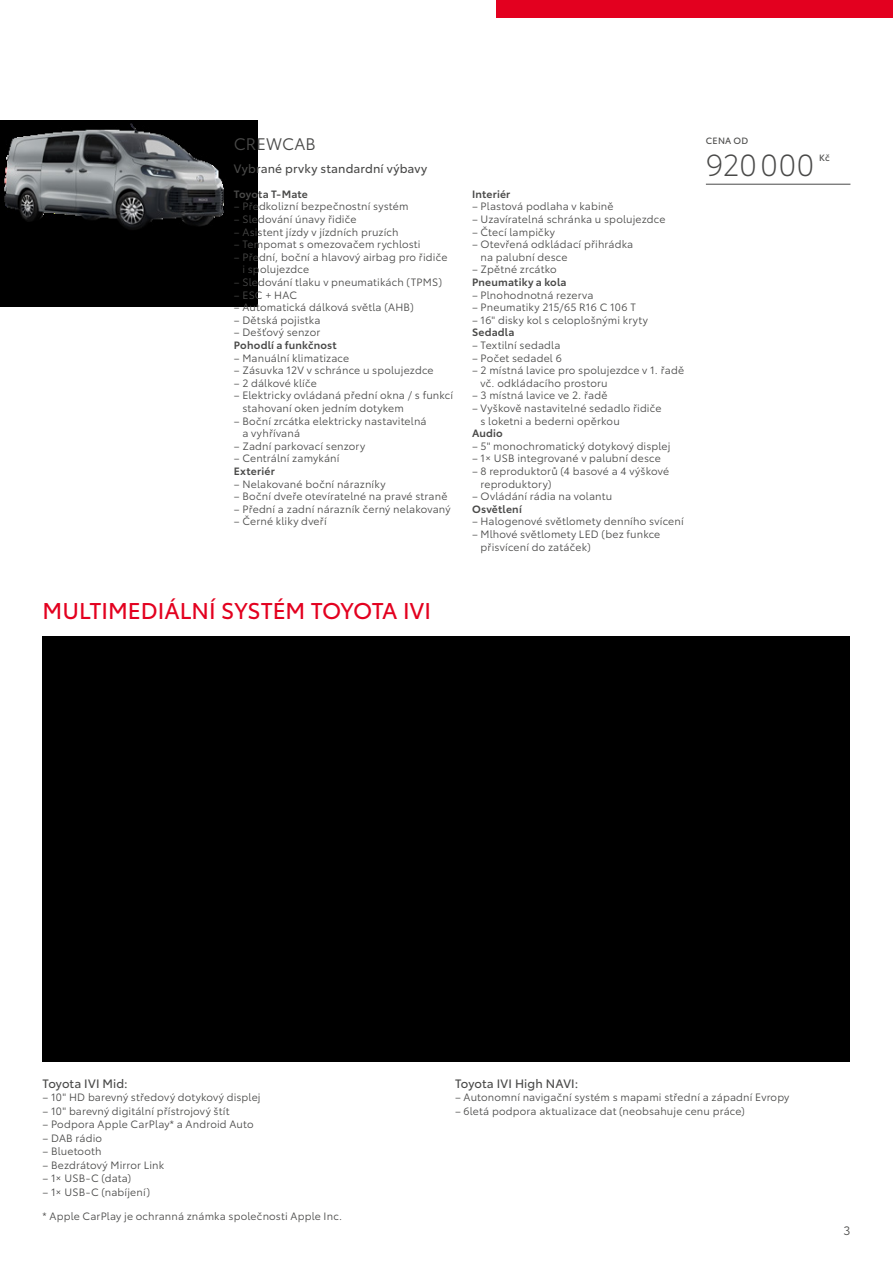
<style>
.page{position:relative;width:893px;height:1263px;background:#fff}
.page>*{position:absolute;margin:0;border:0;box-sizing:border-box;transform-origin:0 0}
.t1{font:300 30px "Toyota Type";letter-spacing:.03em;color:#494948}
.t2{font:22.5px "Toyota Type";color:#e3001f}
.t3{font:16.5px "Toyota Type";letter-spacing:.005em;color:#494948}
.t4{font:12px "Toyota Type";letter-spacing:.01em;color:#494948}
.t5{font:12px "Toyota Type";color:#494948}
.t6{font:10.5px/12.6px "Toyota Type";letter-spacing:.015em;color:#494948}
.t7{font:600 10.5px "Toyota Type";letter-spacing:.02em;color:#494948}
.t8{font:9px "Toyota Type";letter-spacing:.03em;color:#494948}
</style>
<div class="page">
<img style="left:0;top:120px;width:257px;height:186px">
<hr style="left:706px;top:184px;width:144px;height:1px;background:#494948">
<div style="left:43px;top:636px;width:807px;height:425px;background:#000"></div>
<div style="left:497px;top:0;width:396px;height:17px;background:#e3001f"></div>
<h3 class="t3" style="left:234px;top:132px;width:83px">CREWCAB</h3>
<p class="t4" style="left:234px;top:159px;width:195px">Vybrané prvky standardní výbavy</p>
<p class="t7" style="left:234px;top:186px;width:76px">Toyota T-Mate</p>
<p class="t6" style="left:234px;top:199px;width:176px">– Předkolizní bezpečnostní systém</p>
<p class="t6" style="left:234px;top:212px;width:124px">– Sledování únavy řidiče</p>
<p class="t6" style="left:234px;top:225px;width:166px">– Asistent jízdy v jízdních pruzích</p>
<p class="t6" style="left:234px;top:237px;width:188px">– Tempomat s omezovačem rychlosti</p>
<p class="t6" style="left:242px;top:250px;width:207px;text-indent:-9px">– Přední, boční a hlavový airbag pro řidiče i spolujezdce</p>
<p class="t6" style="left:234px;top:275px;width:210px">– Sledování tlaku v pneumatikách (TPMS)</p>
<p class="t6" style="left:234px;top:288px;width:65px">– ESC + HAC</p>
<p class="t6" style="left:234px;top:300px;width:181px">– Automatická dálková světla (AHB)</p>
<p class="t6" style="left:234px;top:313px;width:88px">– Dětská pojistka</p>
<p class="t6" style="left:234px;top:325px;width:88px">– Dešťový senzor</p>
<p class="t7" style="left:234px;top:337px;width:104px">Pohodlí a funkčnost</p>
<p class="t6" style="left:234px;top:351px;width:117px">– Manuální klimatizace</p>
<p class="t6" style="left:234px;top:363px;width:201px">– Zásuvka 12V v schránce u spolujezdce</p>
<p class="t6" style="left:234px;top:376px;width:85px">– 2 dálkové klíče</p>
<p class="t6" style="left:242px;top:388px;width:212px;text-indent:-9px">– Elektricky ovládaná přední okna / s funkcí stahovaní oken jedním dotykem</p>
<p class="t6" style="left:242px;top:414px;width:186px;text-indent:-9px">– Boční zrcátka elektricky nastavitelná a vyhřívaná</p>
<p class="t6" style="left:234px;top:439px;width:133px">– Zadní parkovací senzory</p>
<p class="t6" style="left:234px;top:451px;width:107px">– Centrální zamykání</p>
<p class="t7" style="left:234px;top:463px;width:42px">Exteriér</p>
<p class="t6" style="left:234px;top:477px;width:153px">– Nelakované boční nárazníky</p>
<p class="t6" style="left:234px;top:489px;width:215px">– Boční dveře otevíratelné na pravé straně</p>
<p class="t6" style="left:234px;top:502px;width:218px">– Přední a zadní nárazník černý nelakovaný</p>
<p class="t6" style="left:234px;top:514px;width:94px">– Černé kliky dveří</p>
<h2 class="t2" style="left:43px;top:594px;width:390px">MULTIMEDIÁLNÍ SYSTÉM TOYOTA IVI</h2>
<p class="t7" style="left:472px;top:186px;width:40px">Interiér</p>
<p class="t6" style="left:472px;top:199px;width:143px">– Plastová podlaha v kabině</p>
<p class="t6" style="left:472px;top:212px;width:195px">– Uzavíratelná schránka u spolujezdce</p>
<p class="t6" style="left:472px;top:225px;width:85px">– Čtecí lampičky</p>
<p class="t6" style="left:480px;top:237px;width:154px;text-indent:-9px">– Otevřená odkládací přihrádka na palubní desce</p>
<p class="t6" style="left:472px;top:262px;width:86px">– Zpětné zrcátko</p>
<p class="t7" style="left:472px;top:274px;width:96px">Pneumatiky a kola</p>
<p class="t6" style="left:472px;top:288px;width:123px">– Plnohodnotná rezerva</p>
<p class="t6" style="left:472px;top:300px;width:165px">– Pneumatiky 215/65 R16 C 106 T</p>
<p class="t6" style="left:472px;top:313px;width:177px">– 16" disky kol s celoplošnými kryty</p>
<p class="t7" style="left:472px;top:324px;width:44px">Sedadla</p>
<p class="t6" style="left:472px;top:338px;width:90px">– Textilní sedadla</p>
<p class="t6" style="left:472px;top:351px;width:91px">– Počet sedadel 6</p>
<p class="t6" style="left:480px;top:363px;width:205px;text-indent:-9px">– 2 místná lavice pro spolujezdce v 1. řadě vč. odkládacího prostoru</p>
<p class="t6" style="left:472px;top:388px;width:137px">– 3 místná lavice ve 2. řadě</p>
<p class="t6" style="left:480px;top:401px;width:183px;text-indent:-9px">– Vyškově nastavitelné sedadlo řidiče s loketni a bederni opěrkou</p>
<p class="t7" style="left:472px;top:425px;width:32px">Audio</p>
<p class="t6" style="left:472px;top:439px;width:200px">– 5" monochromatický dotykový displej</p>
<p class="t6" style="left:472px;top:451px;width:190px">– 1× USB integrované v palubní desce</p>
<p class="t6" style="left:480px;top:464px;width:190px;text-indent:-9px">– 8 reproduktorů (4 basové a 4 výškové reproduktory)</p>
<p class="t6" style="left:472px;top:489px;width:142px">– Ovládání rádia na volantu</p>
<p class="t7" style="left:472px;top:501px;width:51px">Osvětlení</p>
<p class="t6" style="left:472px;top:514px;width:213px">– Halogenové světlomety denního svícení</p>
<p class="t6" style="left:480px;top:527px;width:181px;text-indent:-9px">– Mlhové světlomety LED (bez funkce přisvícení do zatáček)</p>
<p class="t8" style="left:706px;top:134px;width:44px">CENA OD</p>
<h1 class="t1" style="left:706px;top:143px;width:110px">920000</h1>
<p class="t8" style="left:819px;top:151px;width:12px">Kč</p>
<p class="t4" style="left:43px;top:1074px;width:87px">Toyota IVI Mid:</p>
<p class="t6" style="left:43px;top:1090px;width:220px">– 10" HD barevný středový dotykový displej</p>
<p class="t6" style="left:43px;top:1104px;width:188px">– 10" barevný digitální přístrojový štít</p>
<p class="t6" style="left:43px;top:1117px;width:213px">– Podpora Apple CarPlay* a Android Auto</p>
<p class="t6" style="left:43px;top:1131px;width:61px">– DAB rádio</p>
<p class="t6" style="left:43px;top:1144px;width:60px">– Bluetooth</p>
<p class="t6" style="left:43px;top:1158px;width:123px">– Bezdrátový Mirror Link</p>
<p class="t6" style="left:43px;top:1171px;width:90px">– 1× USB-C (data)</p>
<p class="t6" style="left:43px;top:1185px;width:109px">– 1× USB-C (nabíjení)</p>
<p class="t6" style="left:43px;top:1209px;width:301px">* Apple CarPlay je ochranná známka společnosti Apple Inc.</p>
<p class="t4" style="left:455px;top:1074px;width:125px">Toyota IVI High NAVI:</p>
<p class="t6" style="left:455px;top:1090px;width:336px">– Autonomní navigační systém s mapami střední a západní Evropy</p>
<p class="t6" style="left:455px;top:1104px;width:291px">– 6letá podpora aktualizace dat (neobsahuje cenu práce)</p>
<p class="t5" style="left:844px;top:1222px;width:8px">3</p>
</div>
